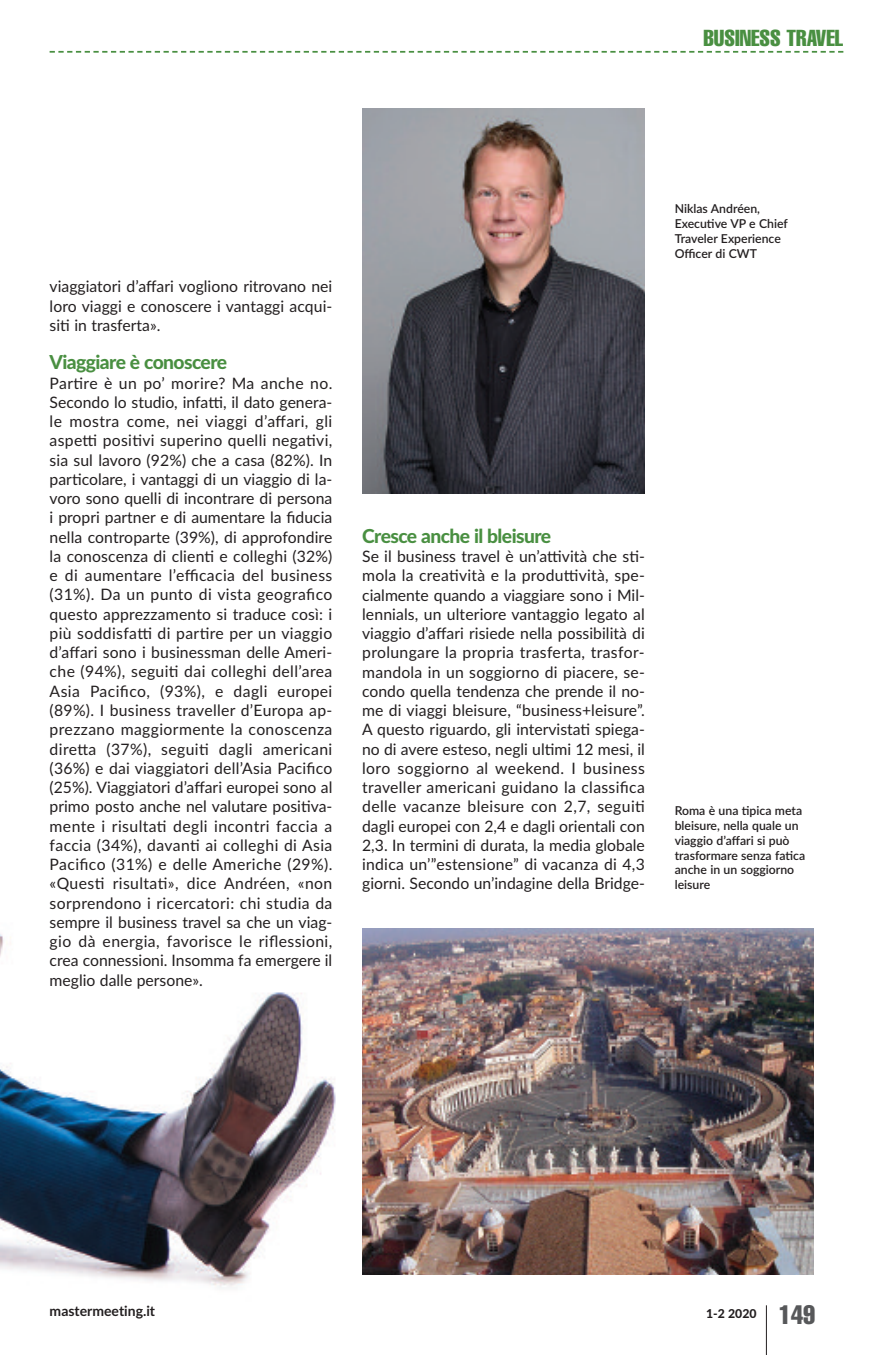
<style>
.page{position:relative;width:893px;height:1355px;background:#fff}
.page>*{position:absolute;margin:0;border:0;box-sizing:border-box;transform-origin:0 0}
.t1{font:extra-condensed 22.75px "Helvetica";color:#498f41}
.t2{font:800 19.25px "Lato";letter-spacing:-.03em;color:#498f41}
.t3{font:15.75px/19.2px "Lato";color:#231f20;text-align:justify}
.t4{font:700 14px "Lato";color:#231f20}
.t5{font:600 12.25px/14.9px "Lato";color:#231f20}
.t6{font:800 12.25px "Lato";color:#231f20}
.s1{font-family:"Helvetica";font-weight:400;font-stretch:extra-condensed;font-size:26.25px;color:#57585a}
</style>
<div class="page">
<img style="left:0;top:934px;width:336px;height:354px">
<hr style="left:766px;top:1305px;width:1px;height:49px;background:#231f20">
<svg style="left:50px;top:51px;width:793px;height:2px"></svg>
<img style="left:362px;top:108px;width:283px;height:385px">
<img style="left:362px;top:928px;width:452px;height:346px">
<h1 class="t1" style="left:703px;top:30px;width:141px">BUSINESS TRAVEL</h1>
<p class="t3" style="left:50px;top:277px;width:284px">viaggiatori d’affari vogliono ritrovano nei loro viaggi e conoscere i vantaggi acqui&shy;siti in trasferta».</p>
<p class="t2" style="left:50px;top:351px;width:179px">Viaggiare è conoscere</p>
<p class="t3" style="left:50px;top:373px;width:284px">Partire è un po’ morire? Ma anche no.<br>Secondo lo studio, infatti, il dato genera&shy;le mostra come, nei viaggi d’affari, gli aspetti positivi superino quelli negativi, sia sul lavoro (92%) che a casa (82%). In particolare, i vantaggi di un viaggio di la&shy;voro sono quelli di incontrare di persona i propri partner e di aumentare la fiducia nella controparte (39%), di approfondire la conoscenza di clienti e colleghi (32%) e di aumentare l’efficacia del business (31%). Da un punto di vista geografico questo apprezzamento si traduce così: i più soddisfatti di partire per un viaggio d’affari sono i businessman delle Ameri&shy;che (94%), seguiti dai colleghi dell’area Asia Pacifico, (93%), e dagli europei (89%). I business traveller d’Europa ap&shy;prezzano maggiormente la conoscenza diretta (37%), seguiti dagli americani (36%) e dai viaggiatori dell’Asia Pacifico (25%). Viaggiatori d’affari europei sono al primo posto anche nel valutare positiva&shy;mente i risultati degli incontri faccia a faccia (34%), davanti ai colleghi di Asia Pacifico (31%) e delle Americhe (29%). «Questi risultati», dice Andréen, «non sorprendono i ricercatori: chi studia da sempre il business travel sa che un viag&shy;gio dà energia, favorisce le riflessioni, crea connessioni. Insomma fa emergere il meglio dalle persone».</p>
<p class="t2" style="left:362px;top:525px;width:190px">Cresce anche il bleisure</p>
<p class="t3" style="left:362px;top:547px;width:284px">Se il business travel è un’attività che sti&shy;mola la creatività e la produttività, spe&shy;cialmente quando a viaggiare sono i Mil&shy;lennials, un ulteriore vantaggio legato al viaggio d’affari risiede nella possibilità di prolungare la propria trasferta, trasfor&shy;mandola in un soggiorno di piacere, se&shy;condo quella tendenza che prende il no&shy;me di viaggi bleisure, “business+leisure”.<br>A questo riguardo, gli intervistati spiega&shy;no di avere esteso, negli ultimi 12 mesi, il loro soggiorno al weekend. I business traveller americani guidano la classifica delle vacanze bleisure con 2,7, seguiti dagli europei con 2,4 e dagli orientali con 2,3. In termini di durata, la media globale indica un’”estensione” di vacanza di 4,3 giorni. Secondo un’indagine della Bridge-</p>
<p class="t5" style="left:675px;top:201px;width:115px">Niklas Andréen,<br>Executive VP e Chief<br>Traveler Experience<br>Officer di CWT</p>
<p class="t5" style="left:675px;top:803px;width:132px">Roma è una tipica meta bleisure, nella quale un viaggio d’affari si può trasformare senza fatica anche in un soggiorno leisure</p>
<p class="t4" style="left:50px;top:1302px;width:107px">mastermeeting.it</p>
<p class="t6" style="left:706px;top:1306px;width:111px">1-2 2020 <span class="s1">149</span></p>
</div>
